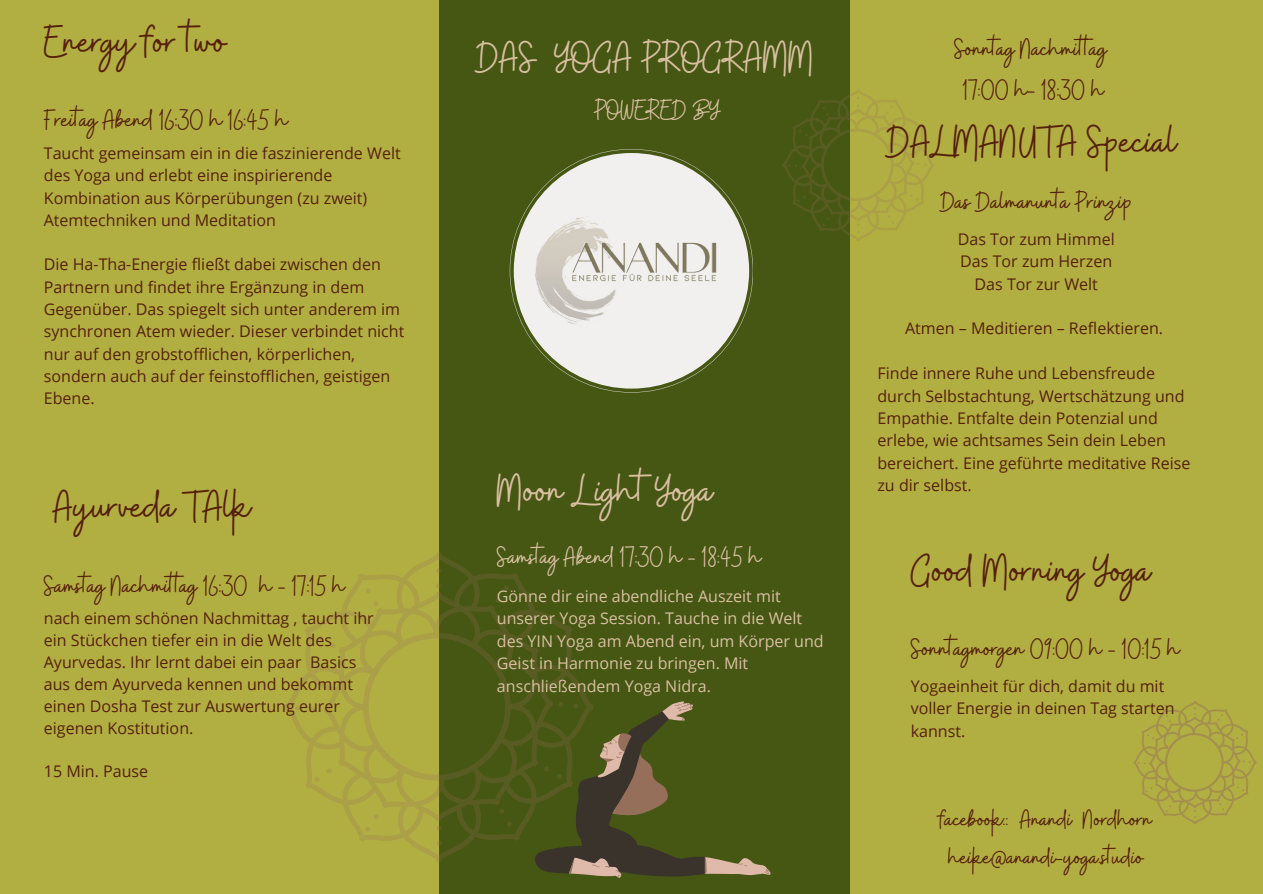
<style>
.page{position:relative;width:1263px;height:894px;background:#fff}
.page>*{position:absolute;margin:0;border:0;box-sizing:border-box;transform-origin:0 0}
.t1{font:46.8px "Buffalo";color:#56200c}
.t2{font:46.65px "Buffalo";color:#56200c}
.t3{font:46.65px "Buffalo";color:#dabfa3}
.t4{font:45px "Buffalo";color:#dabfa3}
.t5{font:29.25px/40.7px "Buffalo";color:#56200c;text-align:center}
.t6{font:29.25px "Buffalo";color:#dabfa3}
.t7{font:29.1px "Buffalo";color:#56200c}
.t8{font:29.1px "Buffalo";color:#dabfa3}
.t9{font:27.6px/38.2px "Buffalo";color:#56200c;text-align:center}
.t10{font:16.05px/22.2px "Open Sans";color:#56200c}
.t11{font:16.05px/22.5px "Open Sans";color:#dabfa3}
</style>
<div class="page">
<div style="left:0;top:0;width:1263px;height:893px;background:#b2af42"></div>
<div style="left:439px;top:0;width:410px;height:893px;background:#455712"></div>
<svg style="left:1133px;top:701px;width:123px;height:122px"></svg>
<svg style="left:285px;top:553px;width:303px;height:307px"></svg>
<svg style="left:783px;top:89px;width:151px;height:152px"></svg>
<svg style="left:510px;top:149px;width:243px;height:243px"></svg>
<img style="left:514px;top:153px;width:235px;height:235px;border-radius:50%">
<svg style="left:532px;top:701px;width:239px;height:176px"></svg>
<p class="t1" style="left:44px;top:11px;width:183px">Energy for two</p>
<p class="t5" style="left:44px;top:101px;width:245px">Freitag Abend 16:30 h 16:45 h</p>
<h2 class="t10" style="left:44px;top:142px;width:358px">Taucht gemeinsam ein in die faszinierende Welt des Yoga und erlebt eine inspirierende Kombination aus Körperübungen (zu zweit)<br>Atemtechniken und Meditation</h2>
<p class="t10" style="left:44px;top:253px;width:362px">Die Ha-Tha-Energie fließt dabei zwischen den Partnern und findet ihre Ergänzung in dem Gegenüber. Das spiegelt sich unter anderem im synchronen Atem wieder. Dieser verbindet nicht nur auf den grobstofflichen, körperlichen, sondern auch auf der feinstofflichen, geistigen Ebene.</p>
<p class="t2" style="left:53px;top:476px;width:199px">Ayurveda TAlk</p>
<p class="t7" style="left:44px;top:566px;width:302px">Samstag Nachmit ag 16:30 h - 17:15 h</p>
<h3 class="t10" style="left:44px;top:606px;width:331px">nach einem schönen Nachmittag , taucht ihr ein Stückchen tiefer ein in die Welt des Ayurvedas. Ihr lernt dabei ein paar Basics aus dem Ayurveda kennen und bekommt einen Dosha Test zur Auswertung eurer eigenen Kostitution.</h3>
<h3 class="t10" style="left:44px;top:759px;width:106px">15 Min. Pause</h3>
<p class="t4" style="left:477px;top:28px;width:339px">DAS YOGA PROGRAMM</p>
<p class="t8" style="left:594px;top:90px;width:127px">POWERED BY</p>
<h1 class="t3" style="left:497px;top:460px;width:217px">Moon Light Yoga</h1>
<p class="t6" style="left:497px;top:538px;width:266px">Samstag Abend 17:30 h - 18:45 h</p>
<h2 class="t11" style="left:497px;top:584px;width:328px">Gönne dir eine abendliche Auszeit mit unserer Yoga Session. Tauche in die Welt des YIN Yoga am Abend ein, um Körper und Geist in Harmonie zu bringen. Mit anschließendem Yoga Nidra.</h2>
<p class="t5" style="left:954px;top:30px;width:154px">Sonntag Nachmit ag<br>17:00 h- 18:30 h</p>
<p class="t2" style="left:887px;top:111px;width:291px">DALMANUTA Special</p>
<h2 class="t5" style="left:940px;top:183px;width:193px">Das Dalmanunta Prinzip</h2>
<p class="t10" style="left:958px;top:227px;width:158px">Das Tor zum Himmel</p>
<p class="t10" style="left:960px;top:250px;width:153px">Das Tor zum Herzen</p>
<p class="t10" style="left:974px;top:272px;width:125px">Das Tor zur Welt</p>
<h2 class="t10" style="left:905px;top:317px;width:260px">Atmen – Meditieren – Reflektieren.</h2>
<h3 class="t10" style="left:877px;top:361px;width:314px">Finde innere Ruhe und Lebensfreude durch Selbstachtung, Wertschätzung und Empathie. Entfalte dein Potenzial und erlebe, wie achtsames Sein dein Leben bereichert. Eine geführte meditative Reise zu dir selbst.</h3>
<p class="t2" style="left:911px;top:540px;width:241px">Good Morning Yoga</p>
<p class="t5" style="left:911px;top:629px;width:271px">Sonntagmorgen 09:00 h - 10:15 h</p>
<p class="t10" style="left:911px;top:674px;width:265px">Yogaeinheit für dich, damit du mit voller Energie in deinen Tag starten kannst.</p>
<p class="t9" style="left:939px;top:800px;width:214px">facebook: Anandi Nordhorn heike@anandi-yoga.studio</p>
</div>
